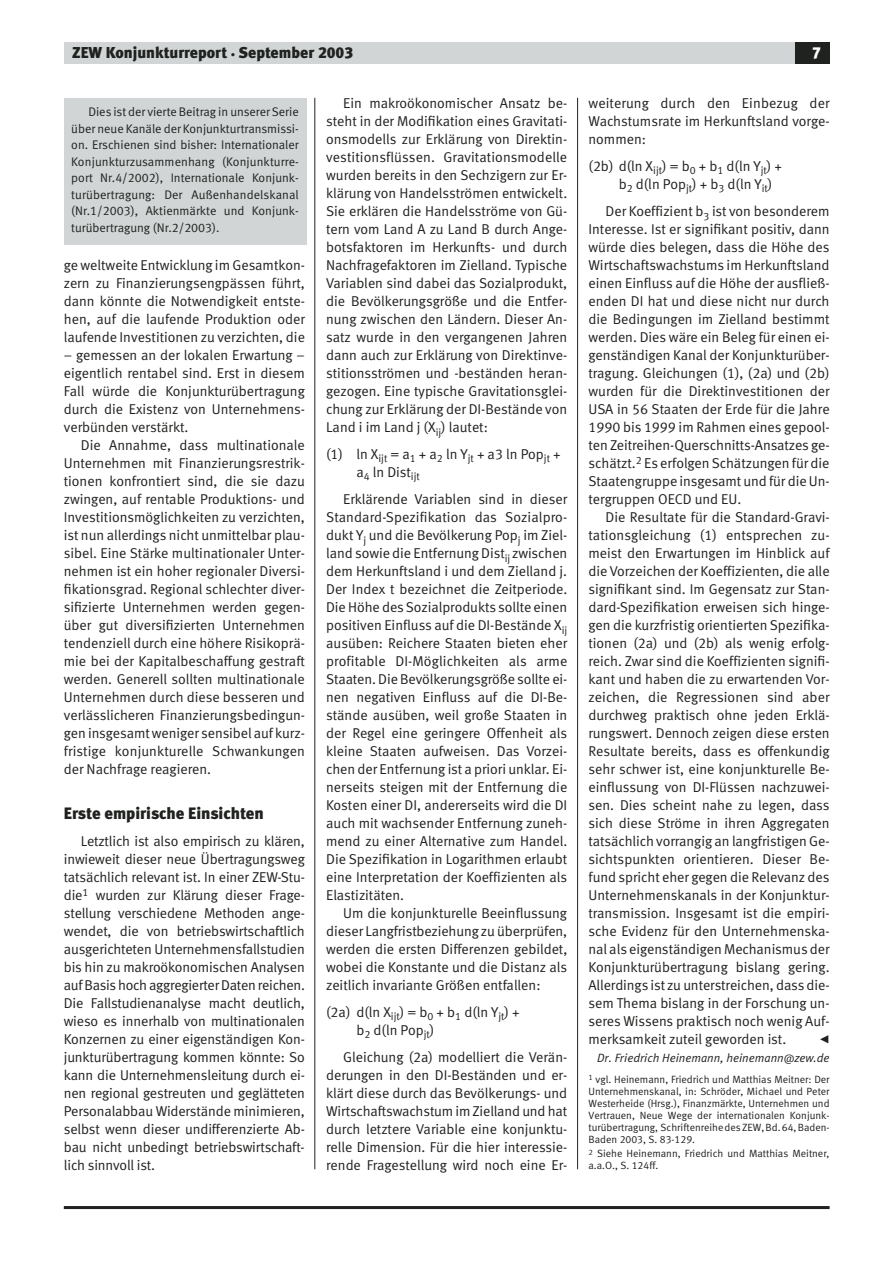
<style>
.page{position:relative;width:893px;height:1263px;background:#fff}
.page>*{position:absolute;margin:0;border:0;box-sizing:border-box;transform-origin:0 0}
.t1{font:16.5px "Meta Black LF";color:#1f221e}
.t2{font:15.75px "Meta Black LF";color:#1f221e}
.t3{font:15.75px "Meta Black LF";color:#fff}
.t4{font:14.25px/18px "Meta Normal LF";color:#1f221e;text-align:justify}
.t5{font:12.45px/16.5px "Meta Normal LF";color:#1f221e;text-align:justify}
.t6{font:italic 12px "Meta Normal LF";color:#1f221e}
.t7{font:10.5px/12px "Meta Normal LF";color:#1f221e;text-align:justify}
</style>
<div class="page">
<hr style="left:64px;top:1206px;width:765px;height:3px;background:#1f221e">
<div style="left:64px;top:43px;width:765px;height:21px;background:#d1d5d6"></div>
<div style="left:795px;top:43px;width:34px;height:21px;background:#1f221e"></div>
<hr style="left:577px;top:98px;width:1px;height:1071px;background:#1f221e">
<hr style="left:314px;top:98px;width:1px;height:1071px;background:#1f221e">
<div style="left:64px;top:98px;width:242px;height:147px;background:#d1d5d6"></div>
<p class="t2" style="left:72px;top:47px;width:282px">ZEW Konjunkturreport . September 2003</p>
<p class="t3" style="left:812px;top:47px;width:10px">7</p>
<p class="t5" style="left:71px;top:104px;width:229px;text-indent:17px">Dies ist der vierte Beitrag in unserer Serie über neue Kanäle der Konjunkturtransmissi&shy;on. Erschienen sind bisher: Internationaler Konjunkturzusammenhang (Konjunkturre&shy;port Nr.4/2002), Internationale Konjunk&shy;turübertragung: Der Außenhandelskanal (Nr.1/2003), Aktienmärkte und Konjunk&shy;turübertragung (Nr.2/2003).</p>
<p class="t4" style="left:64px;top:257px;width:243px">ge weltweite Entwicklung im Gesamtkon&shy;zern zu Finanzierungsengpässen führt, dann könnte die Notwendigkeit entste&shy;hen, auf die laufende Produktion oder laufende Investitionen zu verzichten, die</p>
<p class="t4" style="left:64px;top:347px;width:242px">– gemessen an der lokalen Erwartung – eigentlich rentabel sind. Erst in diesem Fall würde die Konjunkturübertragung durch die Existenz von Unternehmens&shy;verbünden verstärkt.</p>
<p class="t4" style="left:64px;top:437px;width:243px;text-indent:17px">Die Annahme, dass multinationale Unternehmen mit Finanzierungsrestrik&shy;tionen konfrontiert sind, die sie dazu zwingen, auf rentable Produktions- und Investitionsmöglichkeiten zu verzichten, ist nun allerdings nicht unmittelbar plau&shy;sibel. Eine Stärke multinationaler Unter&shy;nehmen ist ein hoher regionaler Diversi&shy;fikationsgrad. Regional schlechter diver&shy;sifizierte Unternehmen werden gegen&shy;über gut diversifizierten Unternehmen tendenziell durch eine höhere Risikoprä&shy;mie bei der Kapitalbeschaffung gestraft werden. Generell sollten multinationale Unternehmen durch diese besseren und verlässlicheren Finanzierungsbedingun&shy;gen insgesamt weniger sensibel auf kurz&shy;fristige konjunkturelle Schwankungen der Nachfrage reagieren.</p>
<p class="t1" style="left:64px;top:807px;width:201px">Erste empirische Einsichten</p>
<p class="t4" style="left:64px;top:833px;width:243px;text-indent:17px">Letztlich ist also empirisch zu klären, inwieweit dieser neue Übertragungsweg tatsächlich relevant ist. In einer ZEW-Stu&shy;die<sup>1</sup> wurden zur Klärung dieser Frage&shy;stellung verschiedene Methoden ange&shy;wendet, die von betriebswirtschaftlich ausgerichteten Unternehmensfallstudien bis hin zu makroökonomischen Analysen auf Basis hoch aggregierter Daten reichen.<br>Die Fallstudienanalyse macht deutlich, wieso es innerhalb von multinationalen Konzernen zu einer eigenständigen Kon&shy;junkturübertragung kommen könnte: So kann die Unternehmensleitung durch ei&shy;nen regional gestreuten und geglätteten Personalabbau Widerstände minimieren, selbst wenn dieser undifferenzierte Ab&shy;bau nicht unbedingt betriebswirtschaft&shy;lich sinnvoll ist.</p>
<p class="t4" style="left:326px;top:95px;width:243px;text-indent:17px">Ein makroökonomischer Ansatz be&shy;steht in der Modifikation eines Gravitati&shy;onsmodells zur Erklärung von Direktin&shy;vestitionsflüssen. Gravitationsmodelle wurden bereits in den Sechzigern zur Er&shy;klärung von Handelsströmen entwickelt.<br>Sie erklären die Handelsströme von Gü&shy;tern vom Land A zu Land B durch Ange&shy;botsfaktoren im Herkunfts- und durch Nachfragefaktoren im Zielland. Typische Variablen sind dabei das Sozialprodukt, die Bevölkerungsgröße und die Entfer&shy;nung zwischen den Ländern. Dieser An&shy;satz wurde in den vergangenen Jahren dann auch zur Erklärung von Direktinve&shy;stitionsströmen und -beständen heran&shy;gezogen. Eine typische Gravitationsglei&shy;chung zur Erklärung der DI-Bestände von Land i im Land j (X<sub>ij</sub>) lautet:</p>
<p class="t4" style="left:356px;top:446px;width:206px;text-indent:-30px">(1) ln X<sub>ijt</sub> = a<sub>1</sub> + a<sub>2</sub> ln Y<sub>jt</sub> + a3 ln Pop<sub>jt</sub> + a<sub>4</sub> ln Dist<sub>ijt</sub></p>
<p class="t4" style="left:326px;top:491px;width:243px;text-indent:17px">Erklärende Variablen sind in dieser Standard-Spezifikation das Sozialpro&shy;dukt Y<sub>j</sub> und die Bevölkerung Pop<sub>j</sub> im Ziel&shy;land sowie die Entfernung Dist<sub>ij</sub> zwischen dem Herkunftsland i und dem Zielland j.<br>Der Index t bezeichnet die Zeitperiode.<br>Die Höhe des Sozialprodukts sollte einen positiven Einfluss auf die DI-Bestände X<sub>ij </sub>ausüben: Reichere Staaten bieten eher profitable DI-Möglichkeiten als arme Staaten. Die Bevölkerungsgröße sollte ei&shy;nen negativen Einfluss auf die DI-Be&shy;stände ausüben, weil große Staaten in der Regel eine geringere Offenheit als kleine Staaten aufweisen. Das Vorzei&shy;chen der Entfernung ist a priori unklar. Ei&shy;nerseits steigen mit der Entfernung die Kosten einer DI, andererseits wird die DI auch mit wachsender Entfernung zuneh&shy;mend zu einer Alternative zum Handel.<br>Die Spezifikation in Logarithmen erlaubt eine Interpretation der Koeffizienten als Elastizitäten.</p>
<p class="t4" style="left:326px;top:905px;width:243px;text-indent:17px">Um die konjunkturelle Beeinflussung dieser Langfristbeziehung zu überprüfen, werden die ersten Differenzen gebildet, wobei die Konstante und die Distanz als zeitlich invariante Größen entfallen:</p>
<p class="t4" style="left:356px;top:1004px;width:165px;text-indent:-30px">(2a) d(ln X<sub>ijt</sub>) = b<sub>0</sub> + b<sub>1</sub> d(ln Y<sub>jt</sub>) + b<sub>2</sub> d(ln Pop<sub>jt</sub>)</p>
<p class="t4" style="left:326px;top:1049px;width:243px;text-indent:17px">Gleichung (2a) modelliert die Verän&shy;derungen in den DI-Beständen und er&shy;klärt diese durch das Bevölkerungs- und Wirtschaftswachstum im Zielland und hat durch letztere Variable eine konjunktu&shy;relle Dimension. Für die hier interessie&shy;rende Fragestellung wird noch eine Er-</p>
<p class="t4" style="left:588px;top:95px;width:242px">weiterung durch den Einbezug der Wachstumsrate im Herkunftsland vorge&shy;nommen:</p>
<p class="t4" style="left:618px;top:158px;width:165px;text-indent:-30px">(2b) d(ln X<sub>ijt</sub>) = b<sub>0</sub> + b<sub>1</sub> d(ln Y<sub>jt</sub>) + b<sub>2</sub> d(ln Pop<sub>jt</sub>) + b<sub>3</sub> d(ln Y<sub>it</sub>)</p>
<p class="t4" style="left:588px;top:203px;width:243px;text-indent:17px">Der Koeffizient b<sub>3</sub> ist von besonderem Interesse. Ist er signifikant positiv, dann würde dies belegen, dass die Höhe des Wirtschaftswachstums im Herkunftsland einen Einfluss auf die Höhe der ausfließ&shy;enden DI hat und diese nicht nur durch die Bedingungen im Zielland bestimmt werden. Dies wäre ein Beleg für einen ei&shy;genständigen Kanal der Konjunkturüber&shy;tragung. Gleichungen (1), (2a) und (2b) wurden für die Direktinvestitionen der USA in 56 Staaten der Erde für die Jahre 1990 bis 1999 im Rahmen eines gepool&shy;ten Zeitreihen-Querschnitts-Ansatzes ge&shy;schätzt.<sup>2</sup> Es erfolgen Schätzungen für die Staatengruppe insgesamt und für die Un&shy;tergruppen OECD und EU.</p>
<p class="t4" style="left:588px;top:509px;width:243px;text-indent:17px">Die Resultate für die Standard-Gravi&shy;tationsgleichung (1) entsprechen zu&shy;meist den Erwartungen im Hinblick auf die Vorzeichen der Koeffizienten, die alle signifikant sind. Im Gegensatz zur Stan&shy;dard-Spezifikation erweisen sich hinge&shy;gen die kurzfristig orientierten Spezifika&shy;tionen (2a) und (2b) als wenig erfolg&shy;reich. Zwar sind die Koeffizienten signifi&shy;kant und haben die zu erwartenden Vor&shy;zeichen, die Regressionen sind aber durchweg praktisch ohne jeden Erklä&shy;rungswert. Dennoch zeigen diese ersten Resultate bereits, dass es offenkundig sehr schwer ist, eine konjunkturelle Be&shy;einflussung von DI-Flüssen nachzuwei&shy;sen. Dies scheint nahe zu legen, dass sich diese Ströme in ihren Aggregaten tatsächlich vorrangig an langfristigen Ge&shy;sichtspunkten orientieren. Dieser Be&shy;fund spricht eher gegen die Relevanz des Unternehmenskanals in der Konjunktur&shy;transmission. Insgesamt ist die empiri&shy;sche Evidenz für den Unternehmenska&shy;nal als eigenständigen Mechanismus der Konjunkturübertragung bislang gering.<br>Allerdings ist zu unterstreichen, dass die&shy;sem Thema bislang in der Forschung un&shy;seres Wissens praktisch noch wenig Auf&shy;merksamkeit zuteil geworden ist.</p>
<p class="t6" style="left:597px;top:1053px;width:234px">Dr. Friedrich Heinemann, heinemann@zew.de</p>
<p class="t7" style="left:588px;top:1074px;width:242px"><sup>1</sup> vgl. Heinemann, Friedrich und Matthias Meitner: Der Unternehmenskanal, in: Schröder, Michael und Peter Westerheide (Hrsg.), Finanzmärkte, Unternehmen und Vertrauen, Neue Wege der internationalen Konjunk&shy;turübertragung, Schriftenreihe des ZEW, Bd. 64, Baden-Baden 2003, S. 83-129.</p>
<p class="t7" style="left:588px;top:1148px;width:242px"><sup>2</sup> Siehe Heinemann, Friedrich und Matthias Meitner, a.a.O., S. 124ff.</p>
</div>
